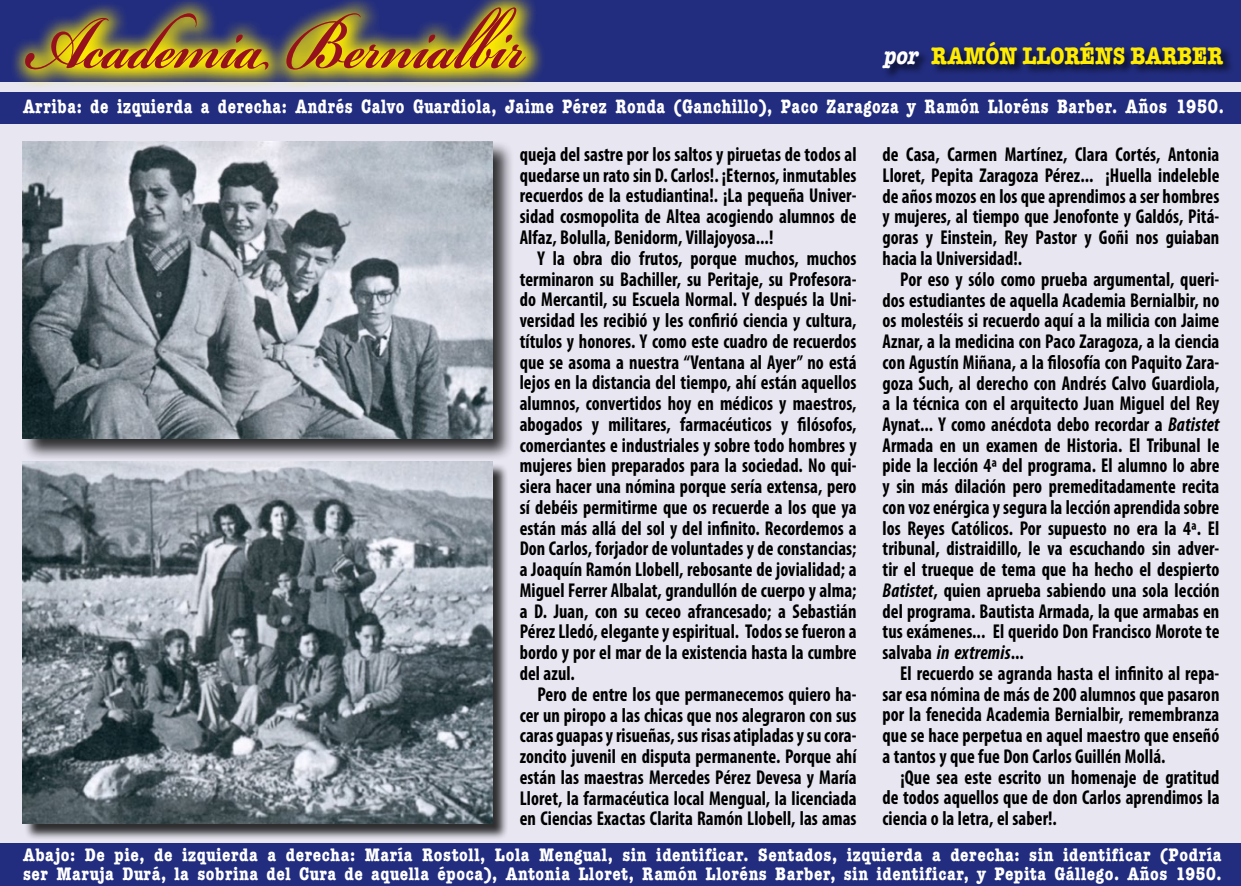
<style>
.page{position:relative;width:1241px;height:886px;background:#fff}
.page>*{position:absolute;margin:0;border:0;box-sizing:border-box;transform-origin:0 0}
.t1{font:700 105px "Bickham Script Pro";color:#95111d;scale:.7 1}
.t2{font:700 24.75px "American Typewriter";color:#ffec00;scale:.82 1}
.t3{font:700 condensed 20.12px/20.8px "Myriad Pro";letter-spacing:.005em;color:#000;text-align:justify;scale:.92 1}
.t4{font:700 condensed 20px "American Typewriter";letter-spacing:.03em;color:#fff}
.t5{font:700 condensed 18.75px/18.8px "American Typewriter";letter-spacing:.03em;color:#fff;scale:1.04 1}
.s1{font-size:115px}
.s2{font-size:112.5px}
.s3{font-style:italic;color:#fff}
.s4{font-style:italic}
</style>
<div class="page">
<div style="left:0;top:0;width:1240px;height:886px;background:#e7e6f1"></div>
<div style="left:0;top:0;width:1240px;height:81px;background:#222d80"></div>
<div style="left:0;top:843px;width:1240px;height:43px;background:#222d80"></div>
<div style="left:21px;top:139px;width:493px;height:322px;background:#000;opacity:.8"></div>
<img style="left:22px;top:141px;width:470px;height:298px">
<div style="left:23px;top:463px;width:485px;height:376px;background:#000;opacity:.8"></div>
<img style="left:22px;top:462px;width:470px;height:361px">
<div style="left:880px;top:40px;width:353px;height:40px;background:#000;opacity:.75"></div>
<svg style="left:7px;top:0;width:537px;height:87px"></svg>
<div style="left:0;top:92px;width:1240px;height:32px;background:#222d80"></div>
<h1 class="t1" style="left:23px;top:-30px;width:747px"><span class="s1">A</span>cademia<span class="s2">B</span>ernialbir</h1>
<p class="t2" style="left:883px;top:35px;width:415px"><span class="s3">por</span> RAMÓN LLORÉNS BARBER</p>
<p class="t4" style="left:23px;top:91px;width:1201px">Arriba: de izquierda a derecha: Andrés Calvo Guardiola, Jaime Pérez Ronda (Ganchillo), Paco Zaragoza y Ramón Lloréns Barber. Años 1950.</p>
<p class="t3" style="left:519px;top:143px;width:367px">queja del sastre por los saltos y piruetas de todos al quedarse un rato sin D. Carlos!. ¡Eternos, inmutables recuerdos de la estudiantina!. ¡La pequeña Univer&shy;sidad cosmopolita de Altea acogiendo alumnos de Alfaz, Bolulla, Benidorm, Villajoyosa...!</p>
<p class="t3" style="left:519px;top:247px;width:367px;text-indent:18px">Y la obra dio frutos, porque muchos, muchos terminaron su Bachiller, su Peritaje, su Profesora&shy;do Mercantil, su Escuela Normal. Y después la Uni&shy;versidad les recibió y les confirió ciencia y cultura, títulos y honores. Y como este cuadro de recuerdos que se asoma a nuestra “Ventana al Ayer” no está lejos en la distancia del tiempo, ahí están aquellos alumnos, convertidos hoy en médicos y maestros, abogados y militares, farmacéuticos y filósofos, comerciantes e industriales y sobre todo hombres y mujeres bien preparados para la sociedad. No qui&shy;siera hacer una nómina porque sería extensa, pero sí debéis permitirme que os recuerde a los que ya están más allá del sol y del infinito. Recordemos a Don Carlos, forjador de voluntades y de constancias; a Joaquín Ramón Llobell, rebosante de jovialidad; a Miguel Ferrer Albalat, grandullón de cuerpo y alma; a D. Juan, con su ceceo afrancesado; a Sebastián Pérez Lledó, elegante y espiritual. Todos se fueron a bordo y por el mar de la existencia hasta la cumbre del azul.</p>
<p class="t3" style="left:519px;top:683px;width:367px;text-indent:18px">Pero de entre los que permanecemos quiero ha&shy;cer un piropo a las chicas que nos alegraron con sus caras guapas y risueñas, sus risas atipladas y su cora&shy;zoncito juvenil en disputa permanente. Porque ahí están las maestras Mercedes Pérez Devesa y María Lloret, la farmacéutica local Mengual, la licenciada en Ciencias Exactas Clarita Ramón Llobell, las amas</p>
<p class="t3" style="left:882px;top:144px;width:367px">de Casa, Carmen Martínez, Clara Cortés, Antonia Lloret, Pepita Zaragoza Pérez... ¡Huella indeleble de años mozos en los que aprendimos a ser hombres y mujeres, al tiempo que Jenofonte y Galdós, Pitá&shy;goras y Einstein, Rey Pastor y Goñi nos guiaban hacia la Universidad!.</p>
<p class="t3" style="left:882px;top:268px;width:367px;text-indent:18px">Por eso y sólo como prueba argumental, queri&shy;dos estudiantes de aquella Academia Bernialbir, no os molestéis si recuerdo aquí a la milicia con Jaime Aznar, a la medicina con Paco Zaragoza, a la ciencia con Agustín Miñana, a la filosofía con Paquito Zara&shy;goza Such, al derecho con Andrés Calvo Guardiola, a la técnica con el arquitecto Juan Miguel del Rey Aynat... Y como anécdota debo recordar a <span class="s4">Batistet </span>Armada en un examen de Historia. El Tribunal Ie pide la lección 4ª del programa. El alumno lo abre y sin más dilación pero premeditadamente recita con voz enérgica y segura la lección aprendida sobre los Reyes Católicos. Por supuesto no era la 4ª. El tribunal, distraidillo, le va escuchando sin adver&shy;tir el trueque de tema que ha hecho el despierto <span class="s4">Batistet</span>, quien aprueba sabiendo una sola lección del programa. Bautista Armada, la que armabas en tus exámenes... El querido Don Francisco Morote te salvaba <span class="s4">in extremis</span>...</p>
<p class="t3" style="left:882px;top:662px;width:367px;text-indent:18px">El recuerdo se agranda hasta el infinito al repa&shy;sar esa nómina de más de 200 alumnos que pasaron por la fenecida Academia Bernialbir, remembranza que se hace perpetua en aquel maestro que enseñó a tantos y que fue Don Carlos Guillén Mollá.</p>
<p class="t3" style="left:882px;top:766px;width:367px;text-indent:18px">¡Que sea este escrito un homenaje de gratitud de todos aquellos que de don Carlos aprendimos la ciencia o la letra, el saber!.</p>
<p class="t5" style="left:23px;top:845px;width:1153px">Abajo: De pie, de izquierda a derecha: María Rostoll, Lola Mengual, sin identificar. Sentados, izquierda a derecha: sin identificar (Podría ser Maruja Durá, la sobrina del Cura de aquella época), Antonia Lloret, Ramón Lloréns Barber, sin identificar, y Pepita Gállego. Años 1950.</p>
</div>
